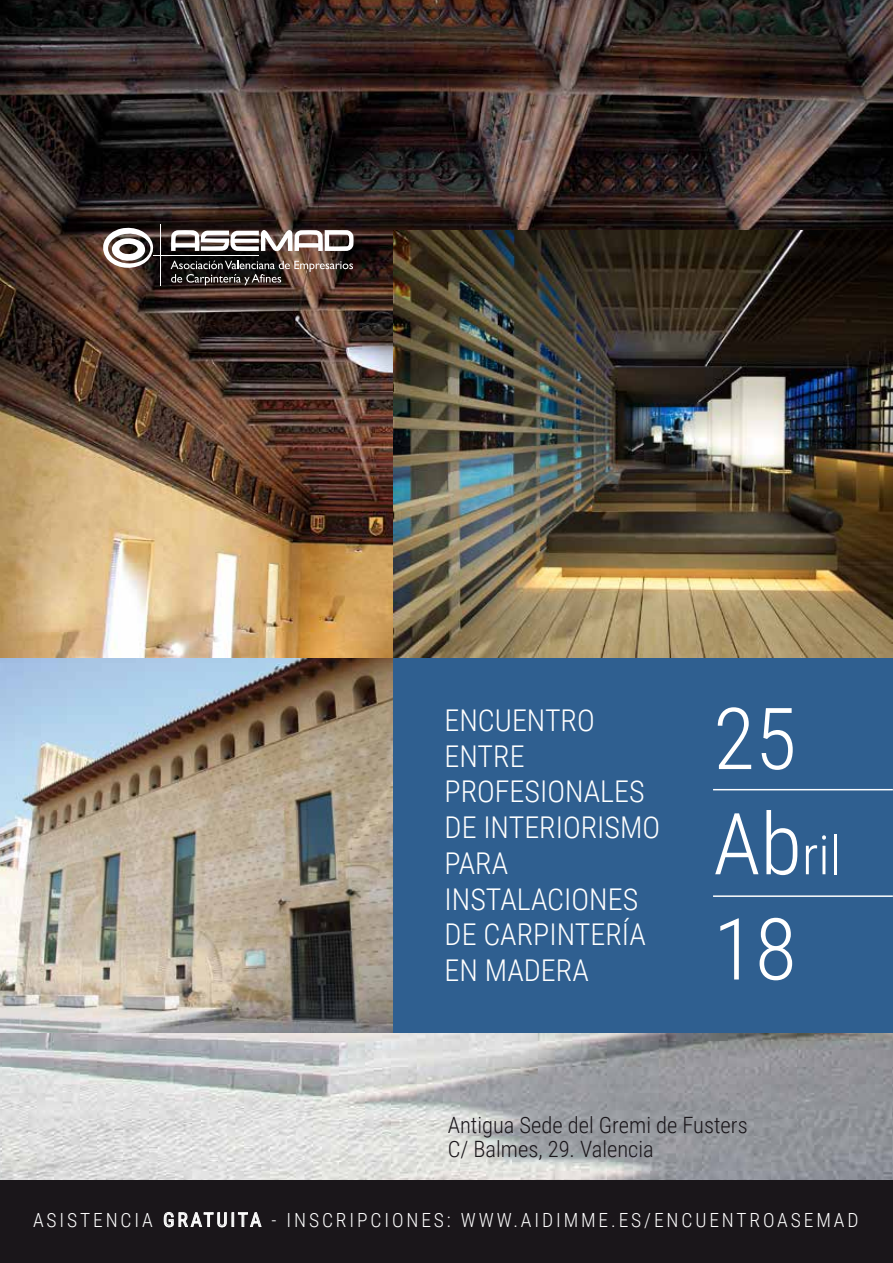
<style>
.page{position:relative;width:893px;height:1263px;background:#fff}
.page>*{position:absolute;margin:0;border:0;box-sizing:border-box;transform-origin:0 0}
.t1{font:300 85.65px "Roboto Condensed";color:#fff}
.t2{font:300 54px "Roboto Condensed";color:#fff}
.t3{font:300 30px/35.7px "Roboto Condensed";color:#fff}
.t4{font:300 22.5px/24px "Roboto Condensed";color:#1a161a}
.t5{font:300 19.5px "Roboto Condensed";letter-spacing:.145em;color:#fff}
.s1{font-size:85.65px}
.s2{font-weight:400}
</style>
<div class="page">
<img style="left:0;top:1032px;width:893px;height:148px">
<img style="left:0;top:657px;width:393px;height:375px">
<div style="left:393px;top:657px;width:500px;height:375px;background:#2f5f90"></div>
<hr style="left:713px;top:789px;width:180px;height:1px;background:#fff">
<hr style="left:713px;top:895px;width:180px;height:2px;background:#fff">
<div style="left:0;top:1180px;width:893px;height:83px;background:#1a161a"></div>
<svg style="left:164px;top:1212px;width:98px;height:15px"></svg>
<img style="left:0;top:0;width:893px;height:657px">
<svg style="left:171px;top:230px;width:183px;height:22px"></svg>
<svg style="left:171px;top:261px;width:182px;height:24px;background:#554a44"></svg>
<svg style="left:102px;top:227px;width:52px;height:43px"></svg>
<hr style="left:160px;top:225px;width:1px;height:61px;background:#fff">
<hr style="left:154px;top:255px;width:105px;height:1px;background:#fff">
<img style="left:393px;top:230px;width:500px;height:427px">
<p class="t3" style="left:445px;top:701px;width:217px">ENCUENTRO<br>ENTRE<br>PROFESIONALES<br>DE INTERIORISMO<br>PARA<br>INSTALACIONES<br>DE CARPINTERÍA<br>EN MADERA</p>
<h1 class="t1" style="left:713px;top:679px;width:85px">25</h1>
<h2 class="t2" style="left:713px;top:817px;width:129px"><span class="s1">Ab</span>ril</h2>
<h1 class="t1" style="left:713px;top:889px;width:85px">18</h1>
<p class="t4" style="left:448px;top:1112px;width:301px">Antigua Sede del Gremi de Fusters<br>C/ Balmes, 29. Valencia</p>
<p class="t5" style="left:33px;top:1206px;width:827px">ASISTENCIA <span class="s2">GRATUITA</span> - INSCRIPCIONES: WWW.AIDIMME.ES/ENCUENTROASEMAD</p>
</div>
